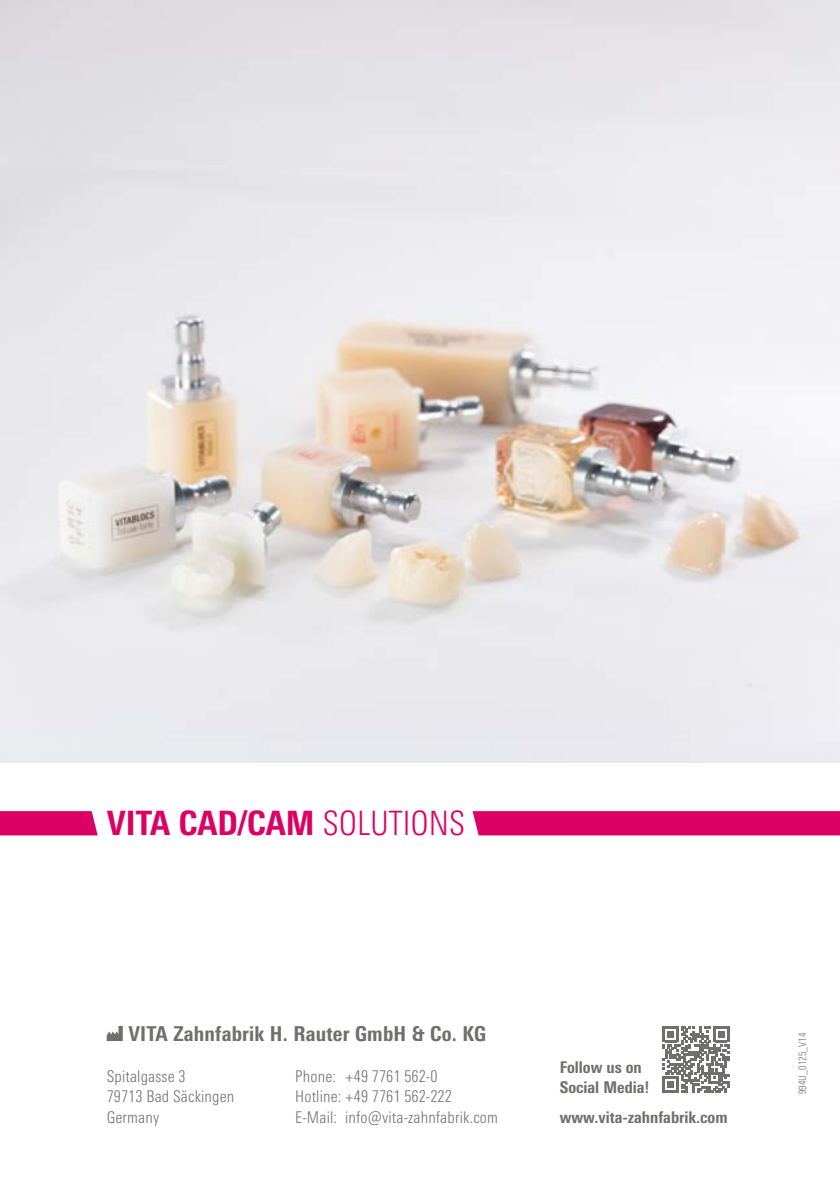
<style>
.page{position:relative;width:840px;height:1191px;background:#fff}
.page>*{position:absolute;margin:0;border:0;box-sizing:border-box;transform-origin:0 0}
.t1{font:800 condensed 33.6px "Univers Next Pro";color:#dd0064}
.t2{font:800 condensed 20.6px "Univers Next Pro";letter-spacing:.01em;color:#6f6f6e}
.t3{font:300 condensed 16.2px/20.6px "Univers Next Pro";letter-spacing:.01em;color:#6f6f6e}
.t4{font:800 condensed 16.2px/20.4px "Univers Next Pro";color:#6f6f6e}
.t5{font:300 condensed 10.2px "Univers Next Pro";color:#6f6f6e}
.s1{font-weight:300}
</style>
<div class="page">
<img style="left:0;top:0;width:839px;height:762px">
<div style="left:472px;top:811px;width:367px;height:24px;background:#dd0064"></div>
<svg style="left:0;top:811px;width:98px;height:24px;background:#de0a6a"></svg>
<svg style="left:107px;top:1026px;width:16px;height:15px"></svg>
<svg style="left:662px;top:1026px;width:67px;height:67px"></svg>
<h1 class="t1" style="left:107px;top:803px;width:360px">VITA CAD/CAM <span class="s1">SOLUTIONS</span></h1>
<p class="t2" style="left:128px;top:1021px;width:359px">VITA Zahnfabrik H. Rauter GmbH &amp; Co. KG</p>
<p class="t3" style="left:107px;top:1065px;width:129px">Spitalgasse 3<br>79713 Bad Säckingen<br>Germany</p>
<p class="t3" style="left:295px;top:1065px;width:204px">Phone: +49 7761 562-0<br>Hotline: +49 7761 562-222<br>E-Mail: info@vita-zahnfabrik.com</p>
<p class="t4" style="left:559px;top:1056px;width:91px">Follow us on<br>Social Media!</p>
<p class="t4" style="left:559px;top:1106px;width:169px">www.vita-zahnfabrik.com</p>
<p class="t5" style="left:796px;top:1094px;width:63px;rotate:-90deg">994U_0125_V14</p>
</div>
